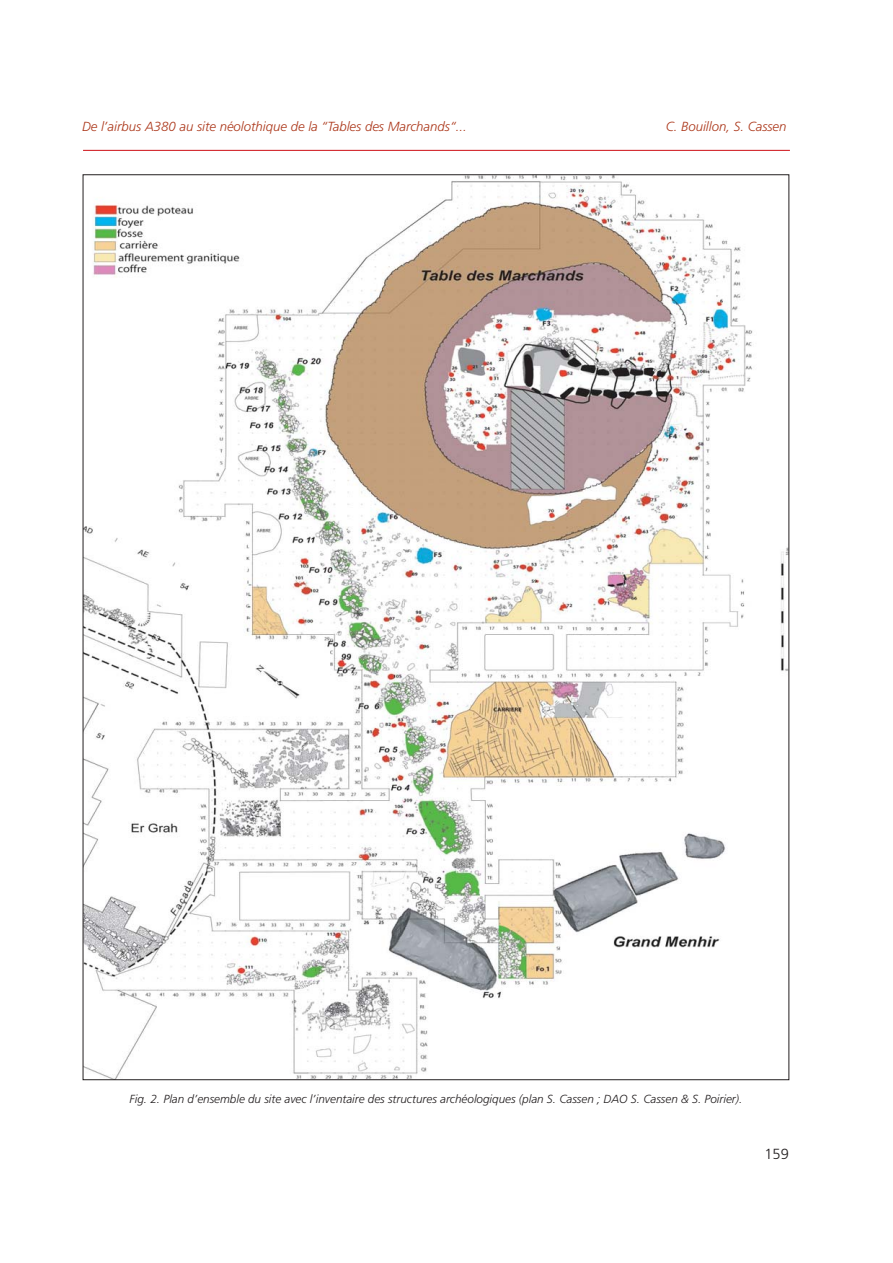
<style>
.page{position:relative;width:893px;height:1263px;background:#fff}
.page>*{position:absolute;margin:0;border:0;box-sizing:border-box;transform-origin:0 0}
.t1{font:300 14.7px "Frutiger";color:#231f20}
.t2{font:italic 300 13.2px "Frutiger";color:#ac381b}
.t3{font:italic 300 11.7px "Frutiger";color:#231f20}
</style>
<div class="page">
<hr style="left:83px;top:150px;width:707px;height:1px;background:#d2232a">
<img style="left:85px;top:177px;width:702px;height:901px">
<p class="t2" style="left:82px;top:121px;width:386px">De l’airbus A380 au site néolothique de la “Tables des Marchands“...</p>
<p class="t2" style="left:666px;top:121px;width:122px">C. Bouillon, S. Cassen</p>
<p class="t3" style="left:130px;top:1094px;width:614px">Fig. 2. Plan d’ensemble du site avec l’inventaire des structures archéologiques (plan S. Cassen ; DAO S. Cassen &amp; S. Poirier).</p>
<p class="t1" style="left:764px;top:1148px;width:26px">159</p>
</div>
